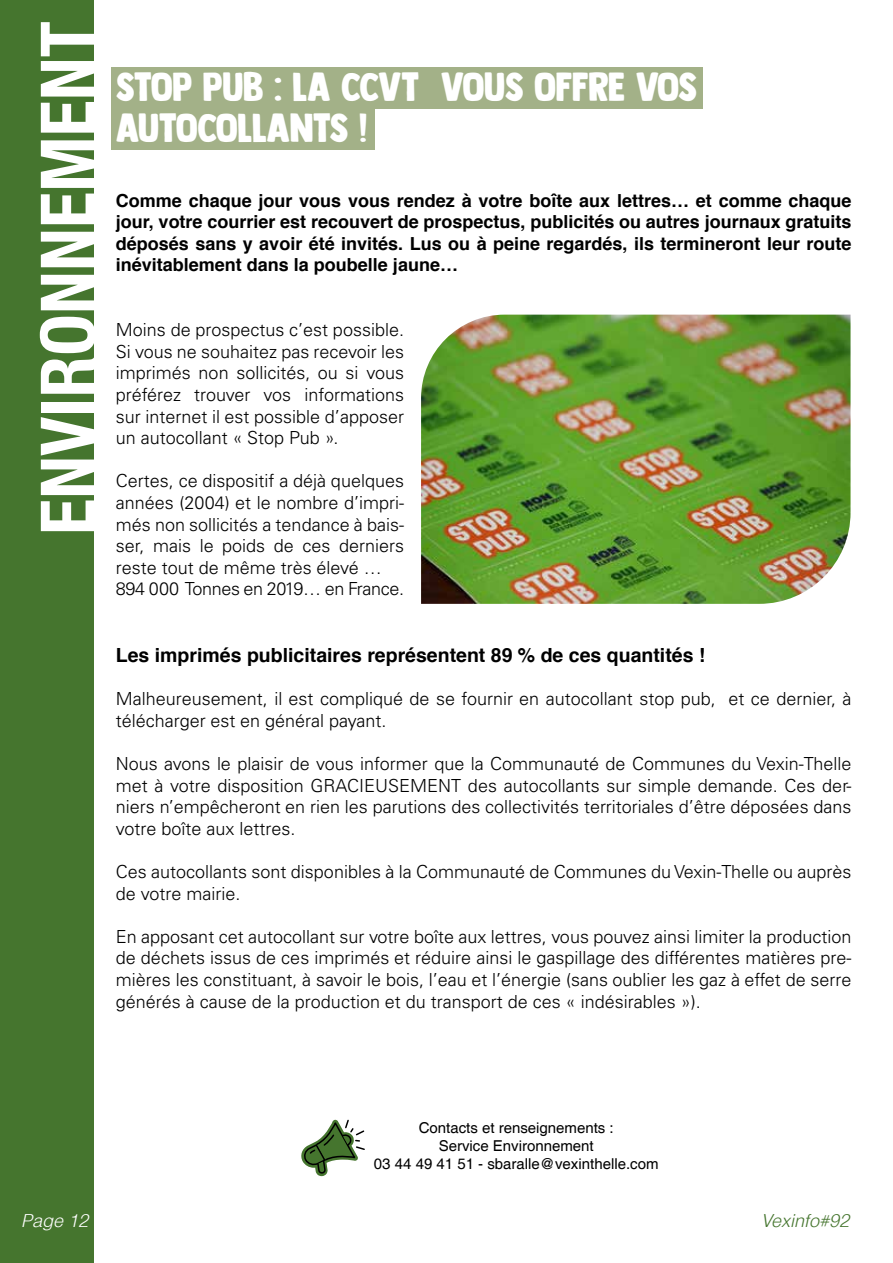
<style>
.page{position:relative;width:893px;height:1263px;background:#fff}
.page>*{position:absolute;margin:0;border:0;box-sizing:border-box;transform-origin:0 0}
.t1{font:700 condensed 75px "Helvetica Neue";color:#fff}
.t2{font:40.5px/40.5px "DK Longreach";letter-spacing:-.01em;color:#fff}
.t3{font:700 19.5px "Helvetica";color:#000}
.t4{font:300 18px/21.6px "Univers LT Pro 45";color:#000;text-align:justify}
.t5{font:700 18px/21.6px "Helvetica";color:#000;text-align:justify}
.t6{font:italic 300 18px "Helvetica";color:#45752e}
.t7{font:italic 300 18px "Helvetica";color:#fff}
.t8{font:15px/18px "Helvetica";color:#000;text-align:center}
</style>
<div class="page">
<div style="left:0;top:0;width:93px;height:1263px;background:#45752e"></div>
<div style="left:112px;top:68px;width:591px;height:41px;background:#a3b188"></div>
<div style="left:112px;top:108px;width:263px;height:42px;background:#a3b188"></div>
<svg style="left:301px;top:1119px;width:64px;height:58px"></svg>
<img style="left:421px;top:315px;width:429px;height:289px">
<h1 class="t1" style="left:22px;top:535px;width:515px;rotate:-90deg">ENVIRONNEMENT</h1>
<h2 class="t2" style="left:116px;top:67px;width:583px">STOP PUB : LA CCVT VOUS OFFRE VOS<br>AUTOCOLLANTS !</h2>
<p class="t5" style="left:116px;top:190px;width:737px">Comme chaque jour vous vous rendez à votre boîte aux lettres… et comme chaque jour, votre courrier est recouvert de prospectus, publicités ou autres journaux gratuits déposés sans y avoir été invités. Lus ou à peine regardés, ils termineront leur route inévitablement dans la poubelle jaune…</p>
<p class="t4" style="left:116px;top:318px;width:290px">Moins de prospectus c’est possible.<br>Si vous ne souhaitez pas recevoir les imprimés non sollicités, ou si vous préférez trouver vos informations sur internet il est possible d’apposer un autocollant « Stop Pub ».</p>
<p class="t4" style="left:116px;top:470px;width:290px;text-align:left">Certes, ce dispositif a déjà quelques années (2004) et le nombre d’impri&shy;més non sollicités a tendance à bais&shy;ser, mais le poids de ces derniers reste tout de même très élevé … 894 000 Tonnes en 2019… en France.</p>
<p class="t3" style="left:116px;top:639px;width:591px">Les imprimés publicitaires représentent 89 % de ces quantités !</p>
<p class="t4" style="left:116px;top:687px;width:737px">Malheureusement, il est compliqué de se fournir en autocollant stop pub, et ce dernier, à télécharger est en général payant.</p>
<p class="t4" style="left:116px;top:752px;width:737px">Nous avons le plaisir de vous informer que la Communauté de Communes du Vexin-Thelle met à votre disposition GRACIEUSEMENT des autocollants sur simple demande. Ces der&shy;niers n’empêcheront en rien les parutions des collectivités territoriales d’être déposées dans votre boîte aux lettres.</p>
<p class="t4" style="left:116px;top:860px;width:737px">Ces autocollants sont disponibles à la Communauté de Communes du Vexin-Thelle ou auprès de votre mairie.</p>
<p class="t4" style="left:116px;top:925px;width:737px">En apposant cet autocollant sur votre boîte aux lettres, vous pouvez ainsi limiter la production de déchets issus de ces imprimés et réduire ainsi le gaspillage des différentes matières pre&shy;mières les constituant, à savoir le bois, l’eau et l’énergie (sans oublier les gaz à effet de serre générés à cause de la production et du transport de ces « indésirables »).</p>
<p class="t7" style="left:21px;top:1210px;width:69px">Page 12</p>
<p class="t8" style="left:374px;top:1119px;width:286px">Contacts et renseignements :<br>Service Environnement<br>03 44 49 41 51 - sbaralle@vexinthelle.com</p>
<p class="t6" style="left:761px;top:1210px;width:90px">Vexinfo#92</p>
</div>
